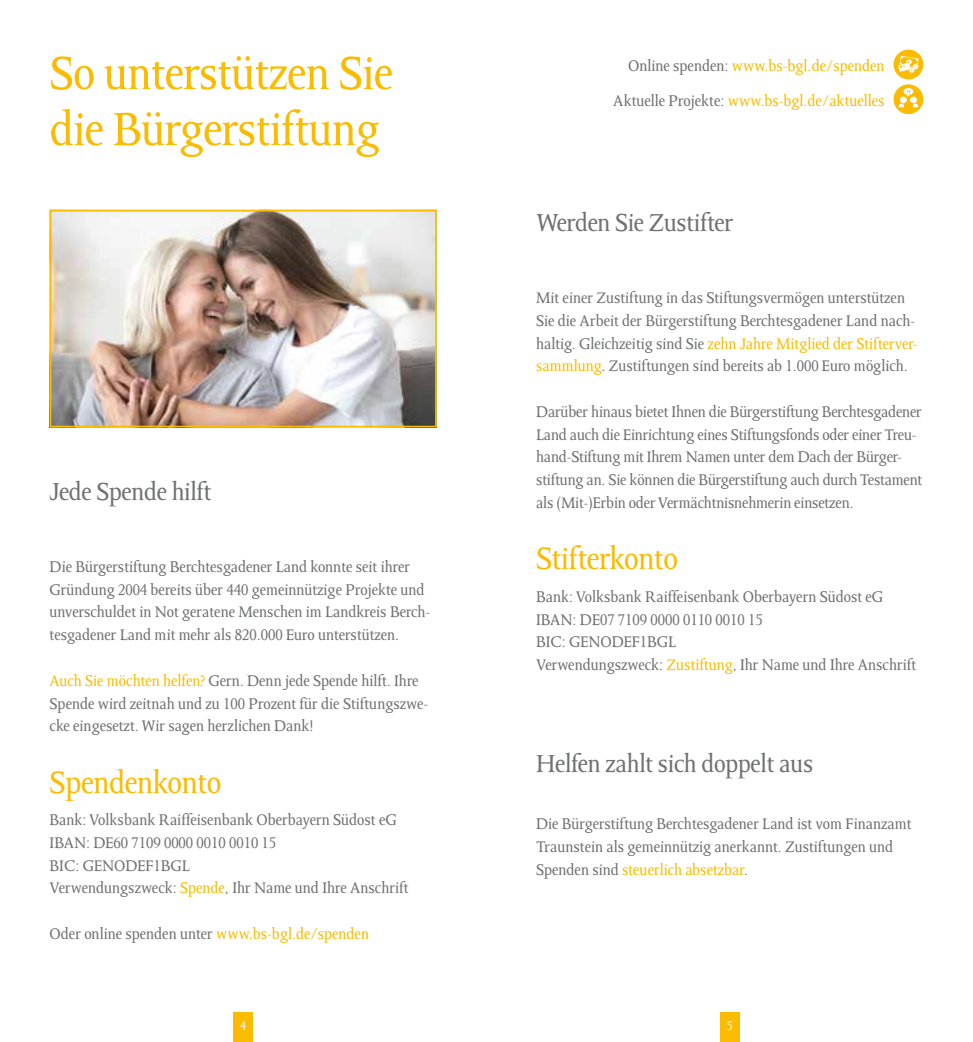
<style>
.page{position:relative;width:973px;height:1042px;background:#fff}
.page>*{position:absolute;margin:0;border:0;box-sizing:border-box;transform-origin:0 0}
.t1{font:52.5px/56px "Octavian";letter-spacing:-.01em;color:#fabb00}
.t2{font:35px "Octavian";letter-spacing:-.01em;color:#fabb00}
.t3{font:28px "Octavian";letter-spacing:-.01em;color:#707172}
.t4{font:17.5px/22.8px "Octavian";color:#707172}
.t5{font:17.5px/34.6px "Octavian";color:#fabb00;text-align:right}
.t6{font:14px "Octavian";color:#fff}
.s1{color:#fabb00}
.s2{color:#707172}
</style>
<div class="page">
<div style="left:233px;top:1012px;width:20px;height:30px;background:#fabb00"></div>
<div style="left:719px;top:1012px;width:20px;height:30px;background:#fabb00"></div>
<img style="left:53px;top:213px;width:381px;height:211px">
<div style="left:50px;top:210px;width:387px;height:217px;border:2px solid #fabb00"></div>
<div style="left:893px;top:50px;width:30px;height:29px;background:#fabb00;border-radius:50%"></div>
<svg style="left:898px;top:56px;width:20px;height:17px"></svg>
<svg style="left:893px;top:84px;width:30px;height:30px"></svg>
<svg style="left:898px;top:88px;width:20px;height:19px"></svg>
<h1 class="t1" style="left:50px;top:46px;width:345px">So unterstützen Sie die Bürgerstiftung</h1>
<h3 class="t3" style="left:50px;top:476px;width:163px">Jede Spende hilft</h3>
<p class="t4" style="left:50px;top:555px;width:382px">Die Bürgerstiftung Berchtesgadener Land konnte seit ihrer Gründung 2004 bereits über 440 gemeinnützige Projekte und unverschuldet in Not geratene Menschen im Landkreis Berch&shy;tesgadener Land mit mehr als 820.000 Euro unterstützen.</p>
<p class="t4" style="left:50px;top:669px;width:380px"><span class="s1">Auch Sie möchten helfen?</span> Gern. Denn jede Spende hilft. Ihre<br>Spende wird zeitnah und zu 100 Prozent für die Stiftungszwe&shy;cke eingesetzt. Wir sagen herzlichen Dank!</p>
<h2 class="t2" style="left:50px;top:763px;width:173px">Spendenkonto</h2>
<p class="t4" style="left:50px;top:808px;width:360px">Bank: Volksbank Raiffeisenbank Oberbayern Südost eG IBAN: DE60 7109 0000 0010 0010 15<br>BIC: GENODEF1BGL<br>Verwendungszweck: <span class="s1">Spende</span>, Ihr Name und Ihre Anschrift</p>
<p class="t4" style="left:50px;top:922px;width:321px">Oder online spenden unter <span class="s1">www.bs-bgl.de/spenden</span></p>
<p class="t5" style="left:613px;top:49px;width:273px"><span class="s2">Online spenden:</span> www.bs-bgl.de/spenden<br><span class="s2">Aktuelle Projekte:</span> www.bs-bgl.de/aktuelles</p>
<h3 class="t3" style="left:536px;top:207px;width:199px">Werden Sie Zustifter</h3>
<p class="t4" style="left:536px;top:286px;width:383px">Mit einer Zustiftung in das Stiftungsvermögen unterstützen Sie die Arbeit der Bürgerstiftung Berchtesgadener Land nach&shy;haltig. Gleichzeitig sind Sie <span class="s1">zehn Jahre Mitglied der Stifterver&shy;sammlung</span>. Zustiftungen sind bereits ab 1.000 Euro möglich.</p>
<p class="t4" style="left:536px;top:400px;width:387px">Darüber hinaus bietet Ihnen die Bürgerstiftung Berchtesgadener Land auch die Einrichtung eines Stiftungsfonds oder einer Treu&shy;hand-Stiftung mit Ihrem Namen unter dem Dach der Bürger&shy;stiftung an. Sie können die Bürgerstiftung auch durch Testament als (Mit-)Erbin oder Vermächtnisnehmerin einsetzen.</p>
<h2 class="t2" style="left:536px;top:540px;width:143px">Stifterkonto</h2>
<p class="t4" style="left:536px;top:585px;width:381px">Bank: Volksbank Raiffeisenbank Oberbayern Südost eG IBAN: DE07 7109 0000 0110 0010 15<br>BIC: GENODEF1BGL<br>Verwendungszweck: <span class="s1">Zustiftung</span>, Ihr Name und Ihre Anschrift</p>
<h3 class="t3" style="left:536px;top:748px;width:278px">Helfen zahlt sich doppelt aus</h3>
<p class="t4" style="left:536px;top:813px;width:377px">Die Bürgerstiftung Berchtesgadener Land ist vom Finanzamt<br>Traunstein als gemeinnützig anerkannt. Zustiftungen und<br>Spenden sind <span class="s1">steuerlich absetzbar</span>.</p>
<p class="t6" style="left:240px;top:1018px;width:7px">4</p>
<p class="t6" style="left:726px;top:1018px;width:7px">5</p>
</div>
